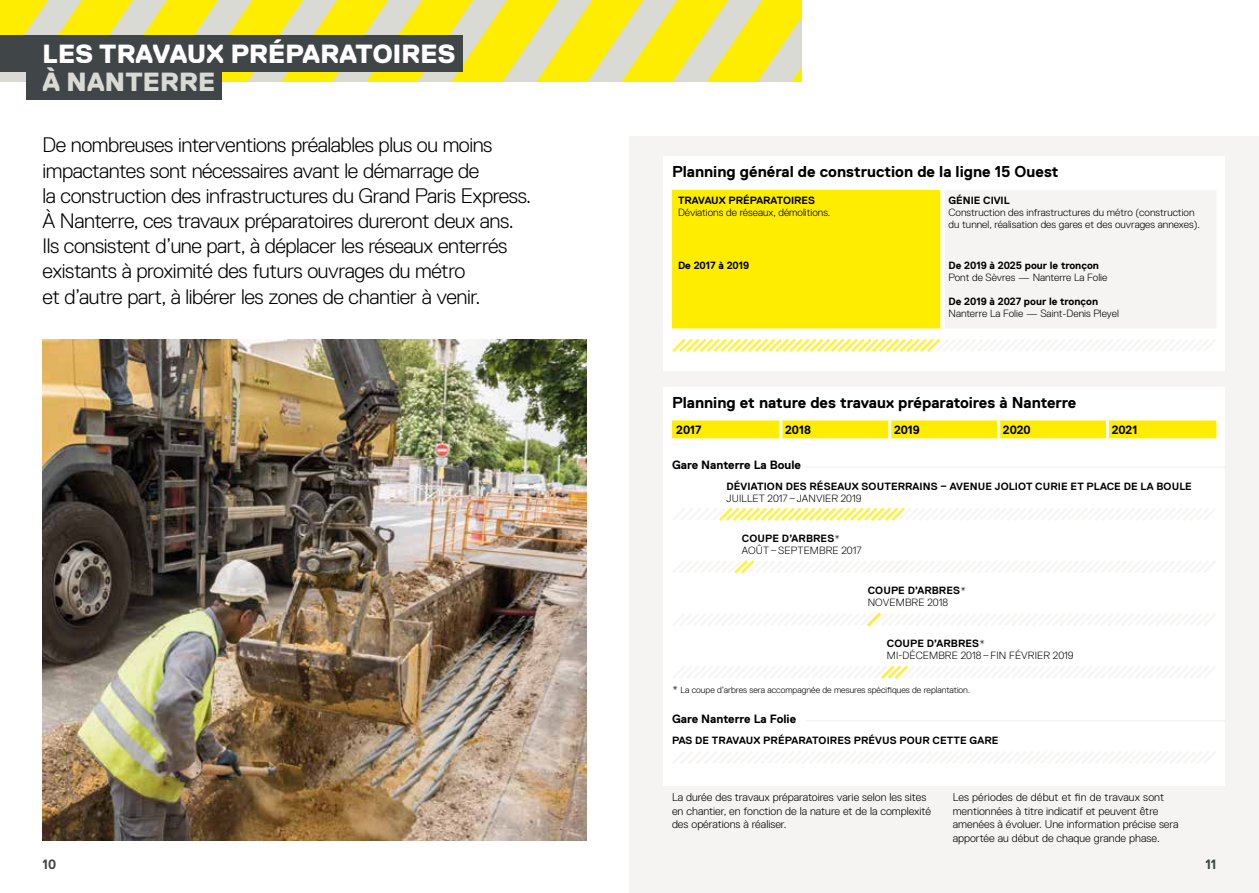
<style>
.page{position:relative;width:1259px;height:893px;background:#fff}
.page>*{position:absolute;margin:0;border:0;box-sizing:border-box;transform-origin:0 0}
.t1{font:800 26.25px "Replica Pro";letter-spacing:.01em;color:#fff}
.t2{font:800 26.25px "Replica Pro";letter-spacing:.01em;color:#d8dad3}
.t3{font:300 21px/25.2px "Replica Pro";letter-spacing:-.02em;color:#000}
.t4{font:700 15.75px "Replica Pro";color:#000}
.t5{font:700 13.5px "Replica Pro";color:#404548}
.t6{font:700 12px "Replica Pro";color:#000}
.t7{font:300 11.25px/13.5px "Replica Pro";color:#000}
.t8{font:300 10.5px/12px "Replica Pro";color:#000}
.t9{font:700 10.5px "Replica Pro";letter-spacing:.01em;color:#000}
.t10{font:300 9px "Replica Pro";color:#000}
.s1{font-size:10.5px}
</style>
<div class="page">
<svg style="left:0;top:0;width:801px;height:81px;background:#efe553"></svg>
<div style="left:630px;top:136px;width:629px;height:757px;background:#f5f4f3"></div>
<img style="left:43px;top:340px;width:544px;height:501px">
<div style="left:663px;top:156px;width:562px;height:214px;background:#fff"></div>
<svg style="left:672px;top:190px;width:544px;height:138px"></svg>
<svg style="left:940px;top:190px;width:4px;height:65px"></svg>
<svg style="left:940px;top:255px;width:4px;height:73px"></svg>
<svg style="left:672px;top:338px;width:269px;height:14px"></svg>
<div style="left:663px;top:387px;width:562px;height:398px;background:#fff"></div>
<svg style="left:719px;top:507px;width:186px;height:14px"></svg>
<svg style="left:734px;top:560px;width:174px;height:14px"></svg>
<div style="left:672px;top:420px;width:544px;height:18px;background:#ffed00"></div>
<hr style="left:779px;top:420px;width:3px;height:18px;background:#fff">
<hr style="left:888px;top:420px;width:3px;height:18px;background:#fff">
<hr style="left:997px;top:420px;width:3px;height:18px;background:#fff">
<hr style="left:1106px;top:420px;width:3px;height:18px;background:#fff">
<div style="left:0;top:35px;width:462px;height:37px;background:#404548"></div>
<div style="left:27px;top:63px;width:195px;height:37px;background:#404548"></div>
<hr style="left:805px;top:466px;width:434px;height:2px;background:#f5f4f3">
<hr style="left:805px;top:720px;width:434px;height:1px;background:#f5f4f3">
<svg style="left:875px;top:665px;width:33px;height:14px"></svg>
<svg style="left:867px;top:613px;width:14px;height:14px"></svg>
<p class="t1" style="left:43px;top:39px;width:414px">LES TRAVAUX PRÉPARATOIRES</p>
<p class="t2" style="left:42px;top:67px;width:174px">À NANTERRE</p>
<p class="t3" style="left:43px;top:133px;width:490px">De nombreuses interventions préalables plus ou moins impactantes sont nécessaires avant le démarrage de<br>la construction des infrastructures du Grand Paris Express.<br>À Nanterre, ces travaux préparatoires dureront deux ans.<br>Ils consistent d’une part, à déplacer les réseaux enterrés existants à proximité des futurs ouvrages du métro<br>et d’autre part, à libérer les zones de chantier à venir.</p>
<p class="t4" style="left:672px;top:163px;width:388px">Planning général de construction de la ligne 15 Ouest</p>
<p class="t9" style="left:678px;top:195px;width:139px">TRAVAUX PRÉPARATOIRES</p>
<p class="t8" style="left:678px;top:207px;width:154px">Déviations de réseaux, démolitions.</p>
<p class="t9" style="left:948px;top:195px;width:63px">GÉNIE CIVIL</p>
<p class="t8" style="left:948px;top:207px;width:253px">Construction des infrastructures du métro (construction du tunnel, réalisation des gares et des ouvrages annexes).</p>
<p class="t9" style="left:678px;top:260px;width:73px">De 2017 à 2019</p>
<p class="t9" style="left:948px;top:260px;width:152px">De 2019 à 2025 pour le tronçon</p>
<p class="t8" style="left:948px;top:272px;width:160px">Pont de Sèvres — Nanterre La Folie</p>
<p class="t9" style="left:948px;top:296px;width:151px">De 2019 à 2027 pour le tronçon</p>
<p class="t8" style="left:948px;top:308px;width:172px">Nanterre La Folie — Saint-Denis Pleyel</p>
<p class="t4" style="left:672px;top:394px;width:406px">Planning et nature des travaux préparatoires à Nanterre</p>
<p class="t6" style="left:676px;top:423px;width:27px">2017</p>
<p class="t6" style="left:785px;top:423px;width:27px">2018</p>
<p class="t6" style="left:894px;top:423px;width:27px">2019</p>
<p class="t6" style="left:1003px;top:423px;width:29px">2020</p>
<p class="t6" style="left:1111px;top:423px;width:27px">2021</p>
<p class="t6" style="left:672px;top:458px;width:130px">Gare Nanterre La Boule</p>
<p class="t9" style="left:726px;top:480px;width:467px">DÉVIATION DES RÉSEAUX SOUTERRAINS – AVENUE JOLIOT CURIE ET PLACE DE LA BOULE</p>
<p class="t8" style="left:726px;top:492px;width:137px">JUILLET 2017–JANVIER 2019</p>
<p class="t9" style="left:742px;top:532px;width:100px">COUPE D’ARBRES*</p>
<p class="t8" style="left:742px;top:544px;width:121px">AOÛT–SEPTEMBRE 2017</p>
<p class="t9" style="left:867px;top:585px;width:100px">COUPE D’ARBRES*</p>
<p class="t8" style="left:867px;top:597px;width:82px">NOVEMBRE 2018</p>
<p class="t9" style="left:887px;top:638px;width:100px">COUPE D’ARBRES*</p>
<p class="t8" style="left:887px;top:650px;width:188px">MI-DÉCEMBRE 2018 -–FIN FÉVRIER 2019</p>
<p class="t10" style="left:672px;top:684px;width:300px"><span class="s1">*</span> La coupe d’arbres sera accompagnée de mesures spécifiques de replantation.</p>
<p class="t6" style="left:672px;top:712px;width:126px">Gare Nanterre La Folie</p>
<p class="t9" style="left:672px;top:735px;width:328px">PAS DE TRAVAUX PRÉPARATOIRES PRÉVUS POUR CETTE GARE</p>
<p class="t7" style="left:672px;top:791px;width:260px">La durée des travaux préparatoires varie selon les sites en chantier, en fonction de la nature et de la complexité des opérations à réaliser.</p>
<p class="t7" style="left:952px;top:791px;width:227px">Les périodes de début et fin de travaux sont mentionnées à titre indicatif et peuvent être amenées à évoluer. Une information précise sera apportée au début de chaque grande phase.</p>
<p class="t5" style="left:43px;top:857px;width:15px">10</p>
<p class="t5" style="left:1205px;top:857px;width:13px">11</p>
</div>
